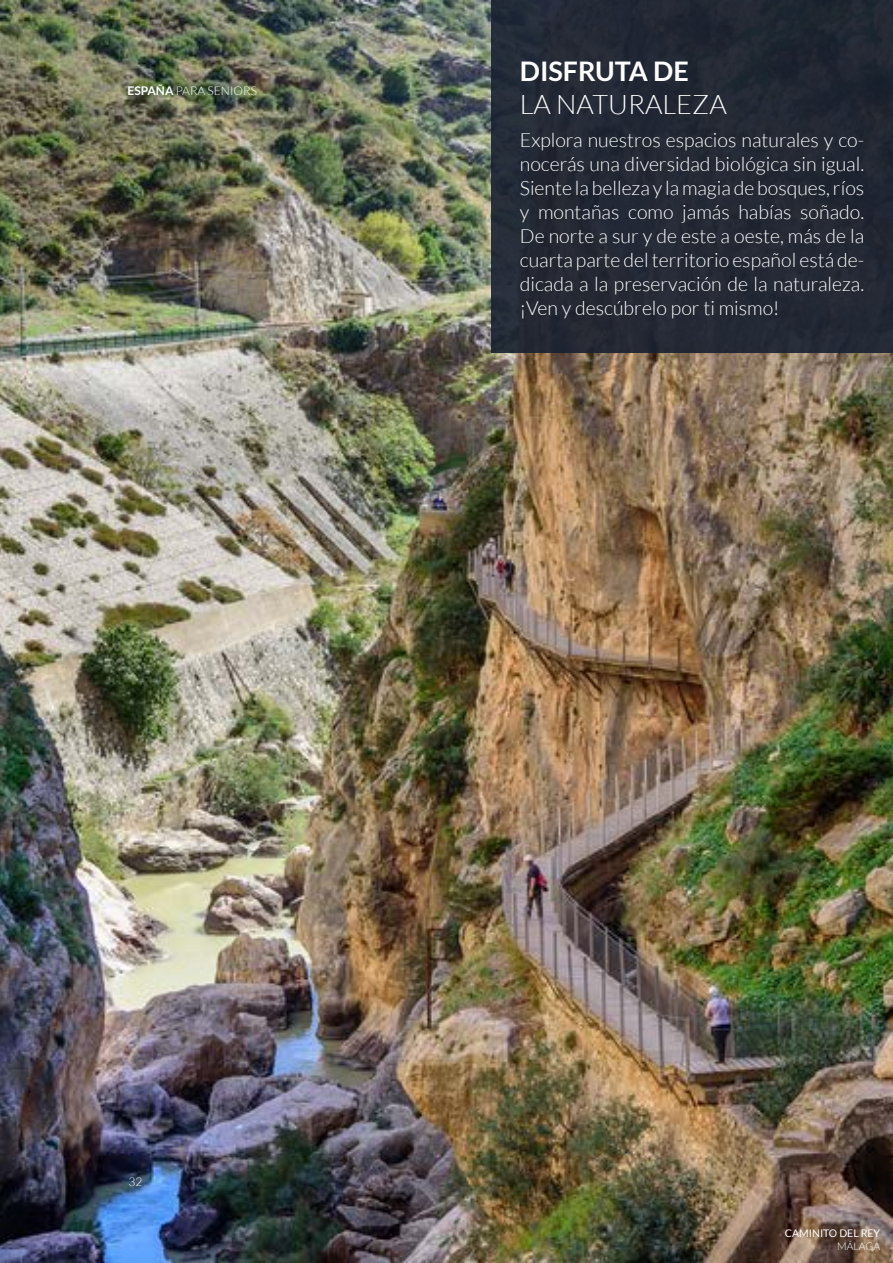
<style>
.page{position:relative;width:893px;height:1263px;background:#fff}
.page>*{position:absolute;margin:0;border:0;box-sizing:border-box;transform-origin:0 0}
.t1{font:300 27px "Lato";color:#fff}
.t2{font:700 27px "Lato";color:#fff}
.t3{font:300 19.5px/24px "Lato";color:#fff;text-align:justify}
.t4{font:300 12px "Lato";color:#fff}
.t5{font:10.5px "Lato";color:#fff}
.t6{font:300 10.5px "Lato";color:#fff}
.s1{font-weight:700}
</style>
<div class="page">
<img style="left:0;top:0;width:893px;height:1263px">
<div style="left:491px;top:0;width:402px;height:353px;background:#232834"></div>
<p class="t4" style="left:128px;top:84px;width:131px"><span class="s1">ESPAÑA</span> PARA SENIORS</p>
<h1 class="t2" style="left:520px;top:56px;width:77px">DISFRUT</h1>
<h1 class="t2" style="left:629px;top:56px;width:61px">A DE</h1>
<h1 class="t1" style="left:520px;top:90px;width:208px">LA NATURALEZA</h1>
<p class="t3" style="left:520px;top:128px;width:346px">Explora nuestros espacios naturales y co&shy;nocerás una diversidad biológica sin igual.<br>Siente la belleza y la magia de bosques, ríos y montañas como jamás habías soñado.<br>De norte a sur y de este a oeste, más de la cuarta parte del territorio español está de&shy;dicada a la preservación de la naturaleza. ¡Ven y descúbrelo por ti mismo!</p>
<p class="t4" style="left:128px;top:1175px;width:15px">32</p>
<p class="t5" style="left:785px;top:1228px;width:97px">CAMINITO DEL REY</p>
<p class="t6" style="left:837px;top:1240px;width:44px">MÁLAGA</p>
</div>
